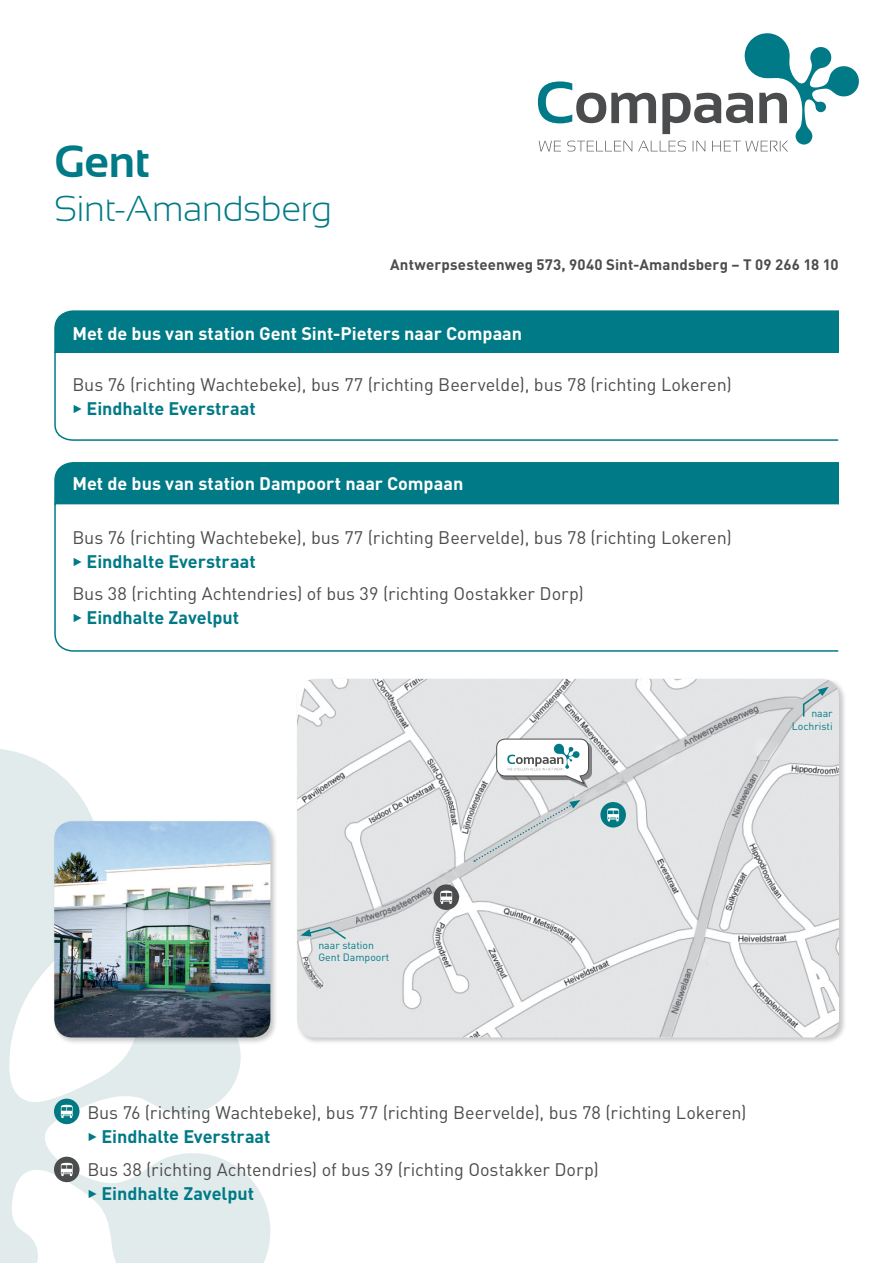
<style>
.page{position:relative;width:893px;height:1263px;background:#fff}
.page>*{position:absolute;margin:0;border:0;box-sizing:border-box;transform-origin:0 0}
.t1{font:700 45px "Sansation";color:#007a86}
.t2{font:300 36px "Sansation";letter-spacing:-.01em;color:#007a86}
.t3{font:18px/24px "DIN";letter-spacing:-.005em;color:#4b4c4d}
.t4{font:700 18px "DIN";color:#fff}
.t5{font:700 15px "DIN";letter-spacing:.01em;color:#4b4c4d}
.t6{font:10.5px/12.6px "DIN";color:#007a86}
.s1{font-family:"Unit OT";font-weight:700;color:#007a86}
.s2{font-weight:700;color:#007a86}
</style>
<div class="page">
<div style="left:295px;top:677px;width:551px;height:368px;background:#231f20;opacity:.25"></div>
<img style="left:297px;top:679px;width:542px;height:358px">
<div style="left:499px;top:742px;width:93px;height:45px;background:#231f20;opacity:.5"></div>
<div style="left:497px;top:739px;width:91px;height:37px;background:#fff;border-radius:8px"></div>
<div style="left:496px;top:739px;width:93px;height:37px;border:1px solid #4b4c4d;border-radius:8px"></div>
<svg style="left:0;top:749px;width:271px;height:514px;fill:#e7eff0"></svg>
<svg style="left:538px;top:33px;width:321px;height:119px"></svg>
<div style="left:54px;top:310px;width:785px;height:41px;background:#007a86"></div>
<div style="left:54px;top:462px;width:785px;height:40px;background:#007a86"></div>
<svg style="left:54px;top:351px;width:785px;height:90px"></svg>
<svg style="left:54px;top:502px;width:785px;height:150px"></svg>
<div style="left:53px;top:819px;width:225px;height:226px;background:#231f20;opacity:.25"></div>
<img style="left:54px;top:821px;width:216px;height:216px">
<svg style="left:507px;top:743px;width:73px;height:27px"></svg>
<div style="left:600px;top:802px;width:26px;height:25px;background:#007982;border-radius:50%"></div>
<svg style="left:607px;top:808px;width:12px;height:13px"></svg>
<svg style="left:54px;top:1098px;width:26px;height:26px"></svg>
<svg style="left:61px;top:1105px;width:12px;height:13px"></svg>
<div style="left:433px;top:884px;width:26px;height:26px;background:#4b4c4d;border-radius:50%"></div>
<svg style="left:440px;top:890px;width:12px;height:14px"></svg>
<div style="left:54px;top:1157px;width:26px;height:25px;background:#4b4c4d;border-radius:50%"></div>
<svg style="left:61px;top:1163px;width:12px;height:13px"></svg>
<svg style="left:474px;top:800px;width:106px;height:62px;background:#dadcdf"></svg>
<svg style="left:300px;top:926px;width:48px;height:15px"></svg>
<svg style="left:802px;top:687px;width:27px;height:31px"></svg>
<h1 class="t1" style="left:54px;top:137px;width:97px">Gent</h1>
<h2 class="t2" style="left:54px;top:188px;width:279px">Sint-Amandsberg</h2>
<p class="t5" style="left:390px;top:255px;width:450px">Antwerpsesteenweg 573, 9040 Sint-Amandsberg – T 09 266 18 10</p>
<p class="t4" style="left:72px;top:321px;width:451px">Met de bus van station Gent Sint-Pieters naar Compaan</p>
<p class="t3" style="left:72px;top:372px;width:661px">Bus 76 (richting Wachtebeke), bus 77 (richting Beervelde), bus 78 (richting Lokeren) <span class="s1">▶</span> <span class="s2">Eindhalte Everstraat</span></p>
<p class="t4" style="left:72px;top:471px;width:392px">Met de bus van station Dampoort naar Compaan</p>
<p class="t3" style="left:72px;top:525px;width:661px">Bus 76 (richting Wachtebeke), bus 77 (richting Beervelde), bus 78 (richting Lokeren) <span class="s1">▶</span> <span class="s2">Eindhalte Everstraat</span></p>
<p class="t3" style="left:72px;top:582px;width:513px">Bus 38 (richting Achtendries) of bus 39 (richting Oostakker Dorp) <span class="s1">▶</span> <span class="s2">Eindhalte Zavelput</span></p>
<p class="t6" style="left:792px;top:707px;width:42px;text-align:right">naar<br>Lochristi</p>
<p class="t6" style="left:318px;top:939px;width:72px">naar station<br>Gent Dampoort</p>
<p class="t3" style="left:87px;top:1101px;width:661px">Bus 76 (richting Wachtebeke), bus 77 (richting Beervelde), bus 78 (richting Lokeren) <span class="s1">▶</span> <span class="s2">Eindhalte Everstraat</span></p>
<p class="t3" style="left:87px;top:1157px;width:513px">Bus 38 (richting Achtendries) of bus 39 (richting Oostakker Dorp) <span class="s1">▶</span> <span class="s2">Eindhalte Zavelput</span></p>
</div>
